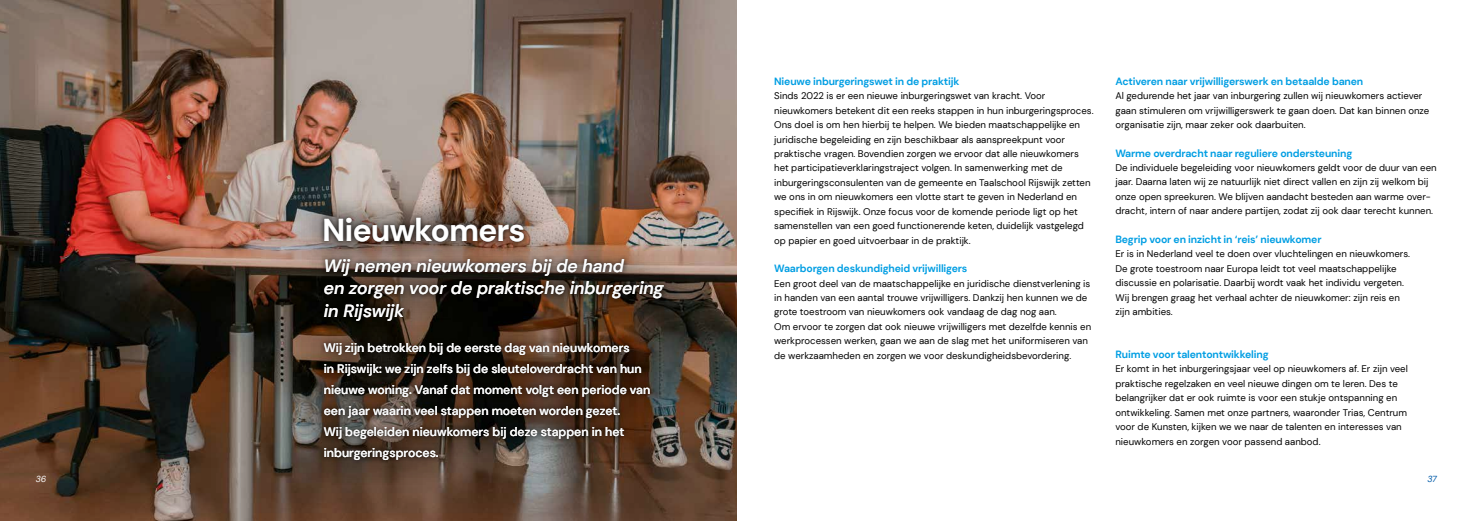
<style>
.page{position:relative;width:1474px;height:521px;background:#fff}
.page>*{position:absolute;margin:0;border:0;box-sizing:border-box;transform-origin:0 0}
.t1{font:700 31.5px "DM Sans";letter-spacing:-.015em;color:#fff}
.t2{font:italic 500 17.5px/22.8px "DM Sans";color:#fff}
.t3{font:500 12.25px/21px "DM Sans";color:#fff}
.t4{font:700 10.5px "DM Sans";letter-spacing:-.015em;color:#009ee3}
.t5{font:9.62px/14.4px "DM Sans";color:#000}
.t6{font:italic 8.75px "DM Sans";color:#fff}
.t7{font:italic 8.75px "DM Sans";color:#005ba9}
</style>
<div class="page">
<img style="left:0;top:0;width:737px;height:521px">
<div style="left:297px;top:192px;width:253px;height:76px;background:#000;opacity:.9"></div>
<div style="left:299px;top:233px;width:389px;height:112px;background:#000;opacity:.9"></div>
<div style="left:299px;top:317px;width:374px;height:168px;background:#000;opacity:.9"></div>
<div style="left:319px;top:213px;width:210px;height:33px;background:#000;opacity:.9"></div>
<div style="left:319px;top:254px;width:350px;height:72px;background:#000;opacity:.9"></div>
<div style="left:319px;top:338px;width:335px;height:127px;background:#000;opacity:.9"></div>
<h1 class="t1" style="left:322px;top:210px;width:204px">Nieuwkomers</h1>
<h2 class="t2" style="left:324px;top:254px;width:341px">Wij nemen nieuwkomers bij de hand<br>en zorgen voor de praktische inburgering in Rijswijk</h2>
<p class="t3" style="left:324px;top:337px;width:328px">Wij zijn betrokken bij de eerste dag van nieuwkomers<br>in Rijswijk: we zijn zelfs bij de sleuteloverdracht van hun nieuwe woning. Vanaf dat moment volgt een periode van een jaar waarin veel stappen moeten worden gezet.<br>Wij begeleiden nieuwkomers bij deze stappen in het inburgeringsproces.</p>
<p class="t4" style="left:774px;top:75px;width:187px">Nieuwe inburgeringswet in de praktijk</p>
<p class="t5" style="left:774px;top:89px;width:321px">Sinds 2022 is er een nieuwe inburgeringswet van kracht. Voor nieuwkomers betekent dit een reeks stappen in hun inburgeringsproces.<br>Ons doel is om hen hierbij te helpen. We bieden maatschappelijke en juridische begeleiding en zijn beschikbaar als aanspreekpunt voor praktische vragen. Bovendien zorgen we ervoor dat alle nieuwkomers het participatieverklaringstraject volgen. In samenwerking met de inburgeringsconsulenten van de gemeente en Taalschool Rijswijk zetten we ons in om nieuwkomers een vlotte start te geven in Nederland en specifiek in Rijswijk. Onze focus voor de komende periode ligt op het samenstellen van een goed functionerende keten, duidelijk vastgelegd op papier en goed uitvoerbaar in de praktijk.</p>
<p class="t4" style="left:774px;top:262px;width:195px">Waarborgen deskundigheid vrijwilligers</p>
<p class="t5" style="left:774px;top:276px;width:318px">Een groot deel van de maatschappelijke en juridische dienstverlening is in handen van een aantal trouwe vrijwilligers. Dankzij hen kunnen we de grote toestroom van nieuwkomers ook vandaag de dag nog aan.<br>Om ervoor te zorgen dat ook nieuwe vrijwilligers met dezelfde kennis en werkprocessen werken, gaan we aan de slag met het uniformiseren van de werkzaamheden en zorgen we voor deskundigheidsbevordering.</p>
<p class="t4" style="left:1115px;top:75px;width:249px">Activeren naar vrijwilligerswerk en betaalde banen</p>
<p class="t5" style="left:1115px;top:89px;width:315px">Al gedurende het jaar van inburgering zullen wij nieuwkomers actiever gaan stimuleren om vrijwilligerswerk te gaan doen. Dat kan binnen onze organisatie zijn, maar zeker ook daarbuiten.</p>
<p class="t4" style="left:1115px;top:146px;width:238px">Warme overdracht naar reguliere ondersteuning</p>
<p class="t5" style="left:1115px;top:160px;width:323px">De individuele begeleiding voor nieuwkomers geldt voor de duur van een jaar. Daarna laten wij ze natuurlijk niet direct vallen en zijn zij welkom bij onze open spreekuren. We blijven aandacht besteden aan warme over&shy;dracht, intern of naar andere partijen, zodat zij ook daar terecht kunnen.</p>
<p class="t4" style="left:1115px;top:233px;width:208px">Begrip voor en inzicht in ‘reis’ nieuwkomer</p>
<p class="t5" style="left:1115px;top:247px;width:296px">Er is in Nederland veel te doen over vluchtelingen en nieuwkomers.<br>De grote toestroom naar Europa leidt tot veel maatschappelijke discussie en polarisatie. Daarbij wordt vaak het individu vergeten.<br>Wij brengen graag het verhaal achter de nieuwkomer: zijn reis en zijn ambities.</p>
<p class="t4" style="left:1115px;top:348px;width:155px">Ruimte voor talentontwikkeling</p>
<p class="t5" style="left:1115px;top:362px;width:294px">Er komt in het inburgeringsjaar veel op nieuwkomers af. Er zijn veel praktische regelzaken en veel nieuwe dingen om te leren. Des te belangrijker dat er ook ruimte is voor een stukje ontspanning en ontwikkeling. Samen met onze partners, waaronder Trias, Centrum voor de Kunsten, kijken we we naar de talenten en interesses van nieuwkomers en zorgen voor passend aanbod.</p>
<p class="t6" style="left:36px;top:473px;width:12px">36</p>
<p class="t7" style="left:1427px;top:473px;width:11px">37</p>
</div>
